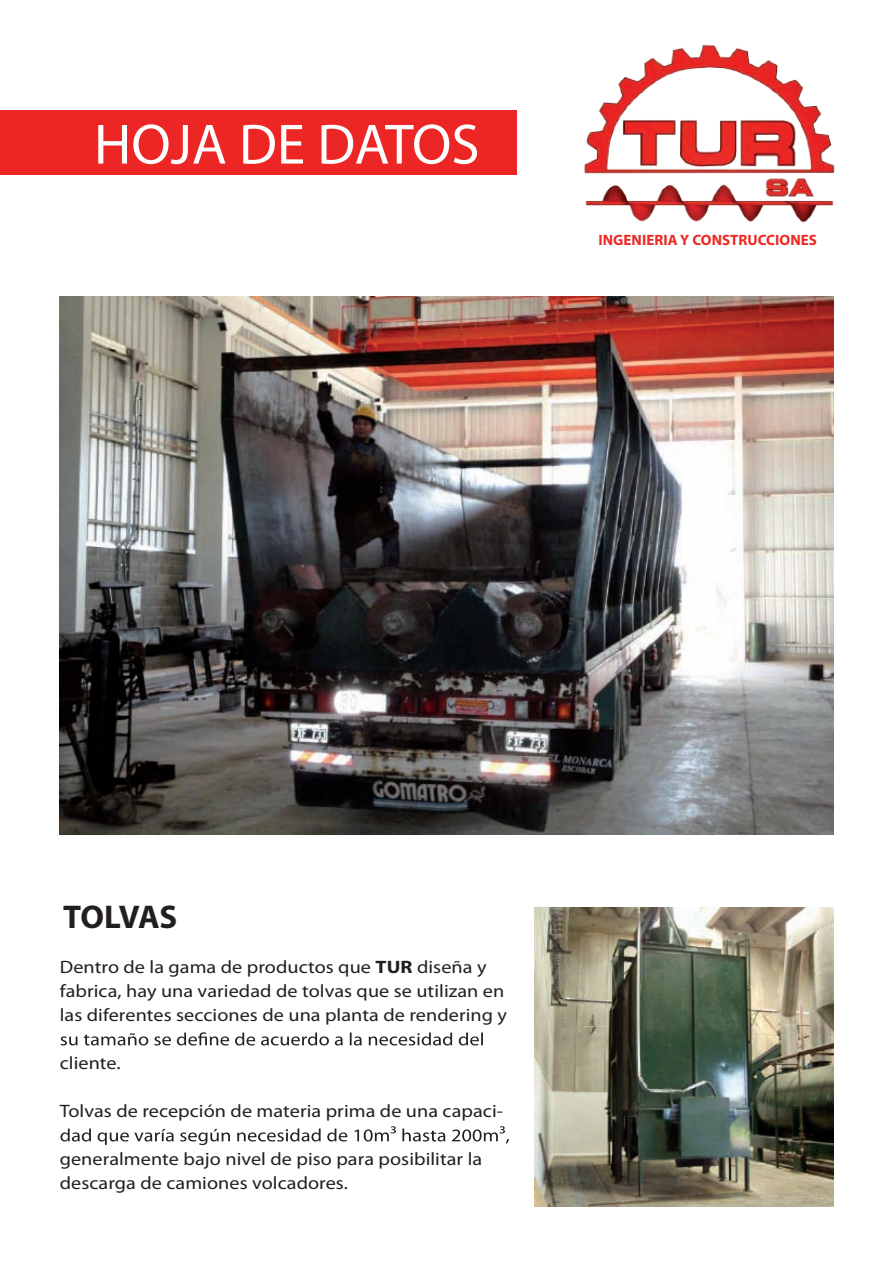
<style>
.page{position:relative;width:893px;height:1263px;background:#fff}
.page>*{position:absolute;margin:0;border:0;box-sizing:border-box;transform-origin:0 0}
.t1{font:57.15px "Myriad Pro";color:#fff}
.t2{font:700 33px "Myriad Pro";letter-spacing:-.03em;color:#231f20}
.t3{font:18px/24px "Myriad Pro";letter-spacing:.005em;color:#231f20;scale:1.12 1}
.t4{font:700 15px "Myriad Pro";letter-spacing:.005em;color:#ee2823}
.s1{font-weight:700}
</style>
<div class="page">
<img style="left:516px;top:44px;width:319px;height:179px">
<div style="left:0;top:110px;width:516px;height:65px;background:#ec2624"></div>
<svg style="left:61px;top:1032px;width:422px;height:13px"></svg>
<svg style="left:60px;top:1126px;width:449px;height:19px"></svg>
<img style="left:535px;top:907px;width:298px;height:300px">
<img style="left:60px;top:297px;width:773px;height:537px">
<p class="t1" style="left:94px;top:109px;width:387px">HOJA DE DATOS</p>
<p class="t4" style="left:598px;top:230px;width:220px">INGENIERIA Y CONSTRUCCIONES</p>
<p class="t2" style="left:63px;top:895px;width:116px">TOLVAS</p>
<p class="t3" style="left:60px;top:955px;width:401px">Dentro de la gama de productos que <span class="s1">TUR</span> diseña y fabrica, hay una variedad de tolvas que se utilizan en las diferentes secciones de una planta de rendering y</p>
<p class="t3" style="left:60px;top:1051px;width:56px">cliente.</p>
<p class="t3" style="left:60px;top:1099px;width:397px">Tolvas de recepción de materia prima de una capaci-</p>
<p class="t3" style="left:60px;top:1147px;width:379px">generalmente bajo nivel de piso para posibilitar la descarga de camiones volcadores.</p>
</div>
